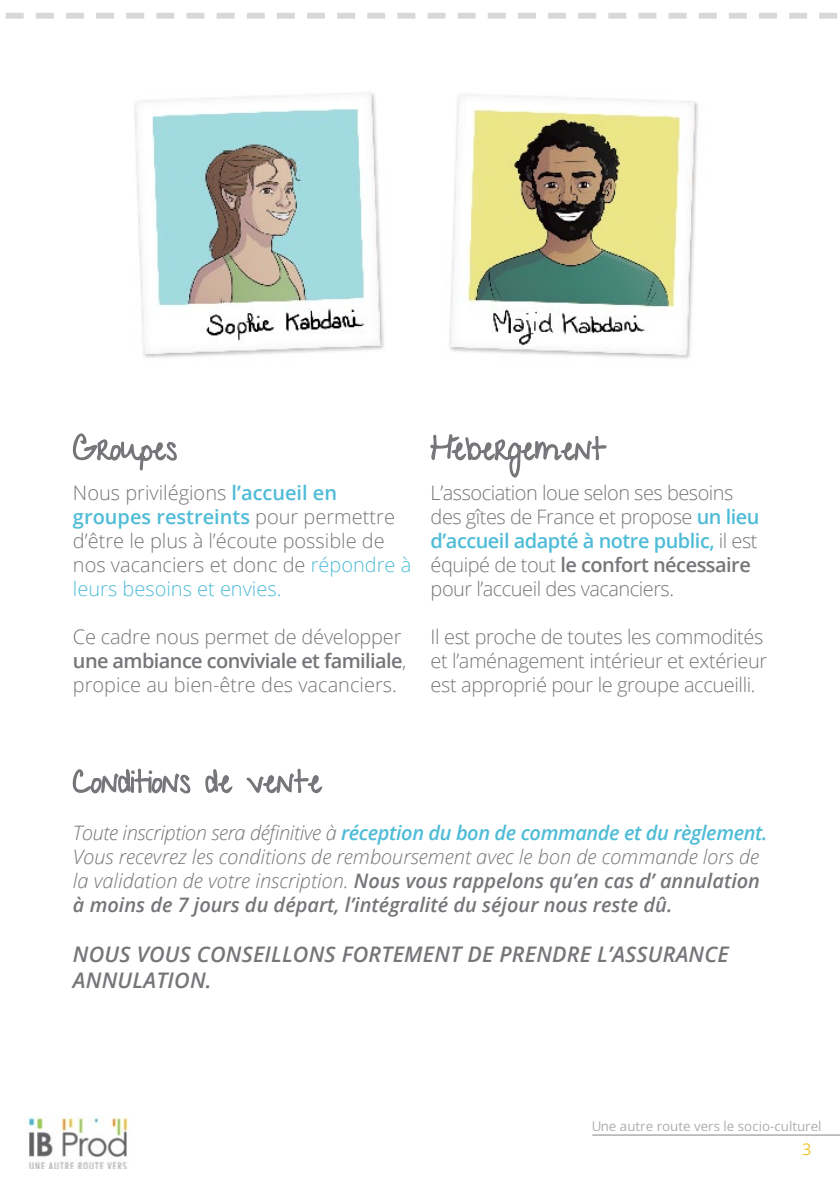
<style>
.page{position:relative;width:840px;height:1191px;background:#fff}
.page>*{position:absolute;margin:0;border:0;box-sizing:border-box;transform-origin:0 0}
.t1{font:italic 600 21.4px/25.8px "Open Sans";letter-spacing:.01em;color:#757679}
.t2{font:300 20px/24px "Open Sans";letter-spacing:-.02em;color:#757679}
.t3{font:italic 300 20px/24px "Open Sans";color:#757679}
.t4{font:300 20px/24px "Open Sans";color:#757679}
.t5{font:16.4px "Open Sans";color:#efc635}
.t6{font:13.4px "Open Sans";color:#757679}
.s1{font-weight:600;color:#4fbcd7}
.s2{color:#4fbcd7}
.s3{font-weight:600}
</style>
<div class="page">
<hr style="left:592px;top:1134px;width:247px;height:1px;background:#757679">
<svg style="left:5px;top:13px;width:832px;height:6px"></svg>
<img style="left:27px;top:1117px;width:101px;height:51px">
<svg style="left:72px;top:433px;width:105px;height:38px"></svg>
<svg style="left:430px;top:434px;width:177px;height:44px"></svg>
<svg style="left:72px;top:768px;width:119px;height:26px"></svg>
<svg style="left:205px;top:769px;width:28px;height:25px"></svg>
<svg style="left:246px;top:768px;width:76px;height:26px"></svg>
<img style="left:134px;top:93px;width:564px;height:266px">
<p class="t4" style="left:73px;top:480px;width:339px">N ous privilégions <span class="s1">l’accueil en groupes restreints</span> pour permettre d’être le plus à l’écoute possible de nos vacanciers et donc de <span class="s2">répondre à leurs besoins et envies.</span></p>
<p class="t2" style="left:73px;top:624px;width:334px">Ce cadre nous permet de développer <span class="s3">une ambiance conviviale et familiale</span>, propice au bien-être des vacanciers.</p>
<p class="t2" style="left:430px;top:480px;width:330px">L’association loue selon ses besoins des gîtes de France et propose <span class="s1">un lieu d’accueil adapté à notre public,</span> il est équipé de tout <span class="s3">le confort nécessaire </span>pour l’accueil des vacanciers.</p>
<p class="t2" style="left:430px;top:624px;width:338px">I l est proche de toutes les commodités et l’aménagement intérieur et extérieur est approprié pour le groupe accueilli.</p>
<p class="t3" style="left:73px;top:820px;width:695px">Toute inscription sera définitive à <span class="s1">réception du bon de commande et du règlement.<br></span>Vous recevrez les conditions de remboursement avec le bon de commande lors de la validation de votre inscription. <span class="s3">Nous vous rappelons qu’en cas d’ annulation à moins de 7 jours du départ, l’intégralité du séjour nous reste dû.</span></p>
<p class="t1" style="left:73px;top:940px;width:657px">Nous vous conseillons fortement de prendre l’assurance annulation.</p>
<p class="t6" style="left:590px;top:1116px;width:232px">Une autre route vers le socio-culturel</p>
<p class="t5" style="left:801px;top:1138px;width:11px">3</p>
</div>
